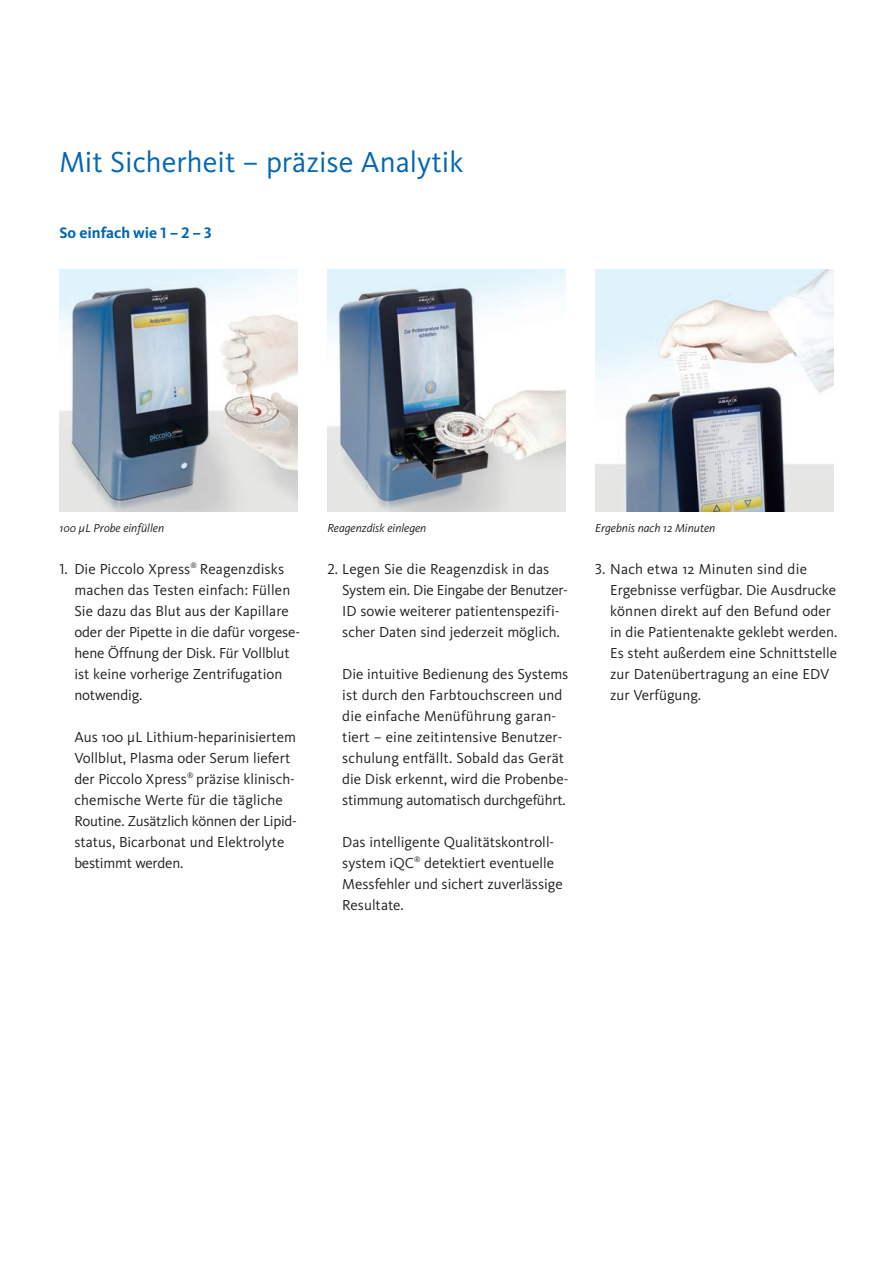
<style>
.page{position:relative;width:893px;height:1263px;background:#fff}
.page>*{position:absolute;margin:0;border:0;box-sizing:border-box;transform-origin:0 0}
.t1{font:30px "Kievit Pro";color:#0166b3}
.t2{font:700 15.75px "Kievit Pro";color:#0166b3}
.t3{font:15px/21px "Kievit Pro";color:#231f20}
.t4{font:italic 12px "Kievit Pro";color:#231f20}
</style>
<div class="page">
<img style="left:595px;top:270px;width:238px;height:241px">
<img style="left:327px;top:270px;width:239px;height:241px">
<img style="left:60px;top:270px;width:238px;height:241px">
<p class="t1" style="left:60px;top:144px;width:405px">Mit Sicherheit – präzise Analytik</p>
<p class="t2" style="left:60px;top:223px;width:154px">So einfach wie 1 – 2 – 3</p>
<p class="t4" style="left:60px;top:521px;width:106px">100 µL Probe einfüllen</p>
<p class="t3" style="left:74px;top:559px;width:227px;text-indent:-15px">1. Die Piccolo Xpress<sup>®</sup> Reagenzdisks machen das Testen einfach: Füllen<br>Sie dazu das Blut aus der Kapillare oder der Pipette in die dafür vorgese&shy;hene Öffnung der Disk. Für Vollblut ist keine vorherige Zentrifugation notwendig.</p>
<p class="t3" style="left:74px;top:727px;width:224px">Aus 100 μL Lithium-heparinisiertem Vollblut, Plasma oder Serum liefert der Piccolo Xpress<sup>®</sup> präzise klinisch&shy;chemische Werte für die tägliche Routine. Zusätzlich können der Lipid&shy;status, Bicarbonat und Elektrolyte bestimmt werden.</p>
<p class="t4" style="left:327px;top:521px;width:100px">Reagenzdisk einlegen</p>
<p class="t4" style="left:595px;top:521px;width:121px">Ergebnis nach 12 Minuten</p>
<p class="t3" style="left:342px;top:559px;width:227px;text-indent:-15px">2. Legen Sie die Reagenzdisk in das System ein. Die Eingabe der Benutzer-ID sowie weiterer patientenspezifi&shy;scher Daten sind jederzeit möglich.</p>
<p class="t3" style="left:342px;top:664px;width:228px">Die intuitive Bedienung des Systems ist durch den Farbtouchscreen und die einfache Menüführung garan&shy;tiert – eine zeitintensive Benutzer&shy;schulung entfällt. Sobald das Gerät die Disk erkennt, wird die Probenbe&shy;stimmung automatisch durchgeführt.</p>
<p class="t3" style="left:342px;top:832px;width:222px">Das intelligente Qualitätskontroll&shy;system iQC<sup>®</sup> detektiert eventuelle<br>Messfehler und sichert zuverlässige<br>Resultate.</p>
<p class="t3" style="left:610px;top:559px;width:229px;text-indent:-15px">3. Nach etwa 12 Minuten sind die<br>Ergebnisse verfügbar. Die Ausdrucke können direkt auf den Befund oder in die Patientenakte geklebt werden.<br>Es steht außerdem eine Schnittstelle zur Datenübertragung an eine EDV zur Verfügung.</p>
</div>
